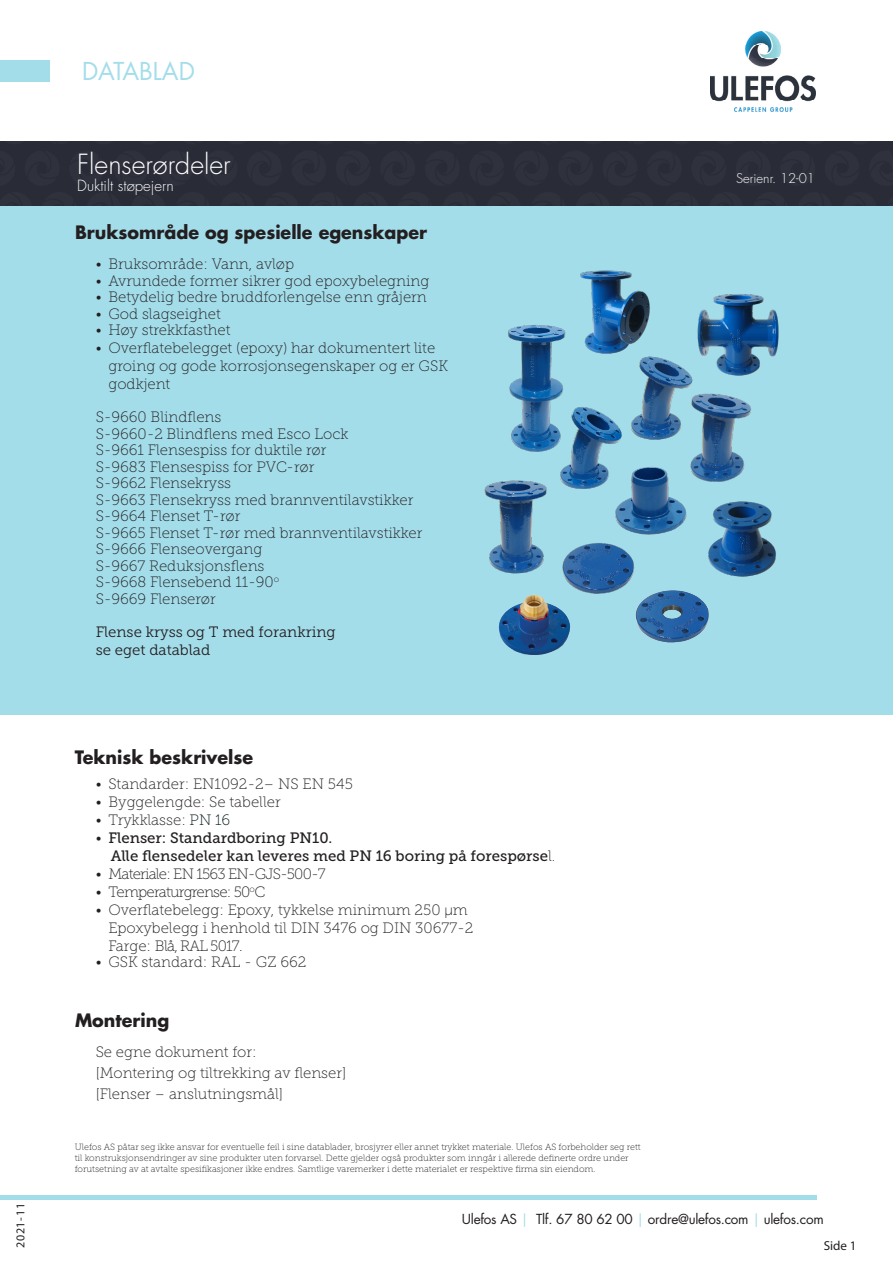
<style>
.page{position:relative;width:893px;height:1263px;background:#fff}
.page>*{position:absolute;margin:0;border:0;box-sizing:border-box;transform-origin:0 0}
.t1{font:300 27px "Futura Std";color:#fff}
.t2{font:24px "Futura Std";color:#a4ddea}
.t3{font:700 18px "Futura Std";color:#231f20}
.t4{font:15px/16.5px "Museo Slab 100";color:#231f20}
.t5{font:15px/18px "Museo Slab 500";color:#231f20}
.t6{font:15px "Museo Slab 100";letter-spacing:-.05em;color:#231f20}
.t7{font:15px/18px "Museo Slab 300";color:#231f20}
.t8{font:300 15px "Futura Std";color:#fff}
.t9{font:13.5px "Futura Std";letter-spacing:-.02em;color:#231f20}
.t10{font:300 13.05px "Futura Std";color:#fff}
.t11{font:13.05px "Myriad Pro";color:#231f20}
.t12{font:12px "Myriad Pro";letter-spacing:.06em;color:#231f20}
.t13{font:9px/10.8px "Museo Slab 100";color:#231f20}
.s1{color:#001515}
.s2{font-family:"Museo Slab 100"}
.s3{color:#a4ddea}
</style>
<div class="page">
<div style="left:0;top:205px;width:893px;height:509px;background:#a4ddea"></div>
<img style="left:615px;top:467px;width:72px;height:68px">
<img style="left:697px;top:294px;width:82px;height:82px">
<img style="left:580px;top:270px;width:70px;height:84px">
<img style="left:708px;top:501px;width:68px;height:76px">
<img style="left:562px;top:543px;width:73px;height:51px">
<img style="left:681px;top:393px;width:71px;height:96px">
<img style="left:623px;top:351px;width:76px;height:91px">
<img style="left:560px;top:399px;width:68px;height:94px">
<img style="left:634px;top:588px;width:75px;height:55px">
<img style="left:484px;top:480px;width:63px;height:94px">
<img style="left:508px;top:325px;width:63px;height:130px">
<img style="left:498px;top:595px;width:73px;height:60px">
<div style="left:0;top:141px;width:893px;height:64px;background:#292b37"></div>
<hr style="left:0;top:1195px;width:816px;height:4px;background:#a4ddea">
<div style="left:0;top:61px;width:50px;height:21px;background:#a4ddea"></div>
<img style="left:711px;top:31px;width:104px;height:80px">
<p class="t12" style="left:13px;top:1248px;width:46px;rotate:-90deg">2021-11</p>
<h2 class="t2" style="left:82px;top:56px;width:114px">DATABLAD</h2>
<h1 class="t1" style="left:77px;top:148px;width:155px">Flenserørdeler</h1>
<p class="t8" style="left:77px;top:177px;width:98px">Duktilt støpejern</p>
<p class="t3" style="left:75px;top:220px;width:354px">Bruksområde og spesielle egenskaper</p>
<p class="t4" style="left:96px;top:256px;width:200px">• Bruksområde: Vann, avløp</p>
<p class="t4" style="left:96px;top:272px;width:335px">• Avrundede former sikrer god epoxybelegning</p>
<p class="t4" style="left:96px;top:289px;width:333px">• Betydelig bedre bruddforlengelse enn gråjern</p>
<p class="t4" style="left:96px;top:305px;width:127px">• God slagseighet</p>
<p class="t4" style="left:96px;top:322px;width:136px">• Høy strekkfasthet</p>
<p class="t4" style="left:108px;top:339px;width:341px;line-height:18px;text-indent:-13px">• Overflatebelegget (epoxy) har dokumentert lite groing og gode korrosjonsegenskaper og er GSK godkjent</p>
<p class="t4" style="left:96px;top:409px;width:328px">S-9660 Blindflens<br>S-9660-2 Blindflens med Esco Lock<br>S-9661 Flensespiss for duktile rør<br>S-9683 Flensespiss for PVC-rør<br>S-9662 Flensekryss<br>S-9663 Flensekryss med brannventilavstikker<br>S-9664 Flenset T-rør<br>S-9665 Flenset T-rør med brannventilavstikker<br>S-9666 Flenseovergang<br>S-9667 Reduksjonsflens<br>S-9668 Flensebend 11-90<sup>o<br></sup>S-9669 Flenserør</p>
<p class="t7" style="left:96px;top:623px;width:242px">Flense kryss og T med forankring se eget datablad</p>
<p class="t3" style="left:75px;top:745px;width:180px">Teknisk beskrivelse</p>
<p class="t4" style="left:96px;top:775px;width:259px">• Standarder: EN1092-2– NS EN 545</p>
<p class="t4" style="left:96px;top:793px;width:186px">• Byggelengde: Se tabeller</p>
<p class="t4" style="left:96px;top:811px;width:136px">• Trykklasse: <span class="s1">PN 16</span></p>
<p class="t5" style="left:111px;top:829px;width:446px;text-indent:-15px"><span class="s2">•</span> Flenser: Standardboring PN10.<br>Alle flensedeler kan leveres med PN 16 boring på forespørse<span class="s2">l.</span></p>
<p class="t6" style="left:96px;top:865px;width:231px">• Materiale: EN 1563 EN-GJS-500-7</p>
<p class="t6" style="left:96px;top:883px;width:172px">• Temperaturgrense: 50<sup>o</sup>C</p>
<p class="t4" style="left:108px;top:901px;width:366px;line-height:18px;text-indent:-13px">• Overflatebelegg: Epoxy, tykkelse minimum 250 μm<br>Epoxybelegg i henhold til DIN 3476 og DIN 30677-2<br>Farge: Blå, RAL 5017.</p>
<p class="t4" style="left:96px;top:954px;width:212px">• GSK standard: RAL - GZ 662</p>
<p class="t3" style="left:75px;top:1008px;width:96px">Montering</p>
<p class="t4" style="left:96px;top:1042px;width:252px;line-height:21px">Se egne dokument for:<br>[Montering og tiltrekking av flenser] [Flenser – anslutningsmål]</p>
<p class="t13" style="left:75px;top:1141px;width:567px">Ulefos AS påtar seg ikke ansvar for eventuelle feil i sine datablader, brosjyrer eller annet trykket materiale. Ulefos AS forbeholder seg rett til konstruksjonsendringer av sine produkter uten forvarsel. Dette gjelder også produkter som inngår i allerede definerte ordre under forutsetning av at avtalte spesifikasjoner ikke endres. Samtlige varemerker i dette materialet er respektive firma sin eiendom.</p>
<p class="t10" style="left:736px;top:170px;width:80px">Serienr. 12-01</p>
<p class="t9" style="left:462px;top:1211px;width:363px">Ulefos AS <span class="s3">|</span> Tlf. 67 80 62 00 <span class="s3">|</span> ordre@ulefos.com <span class="s3">|</span> ulefos.com</p>
<p class="t11" style="left:824px;top:1237px;width:34px">Side 1</p>
</div>
